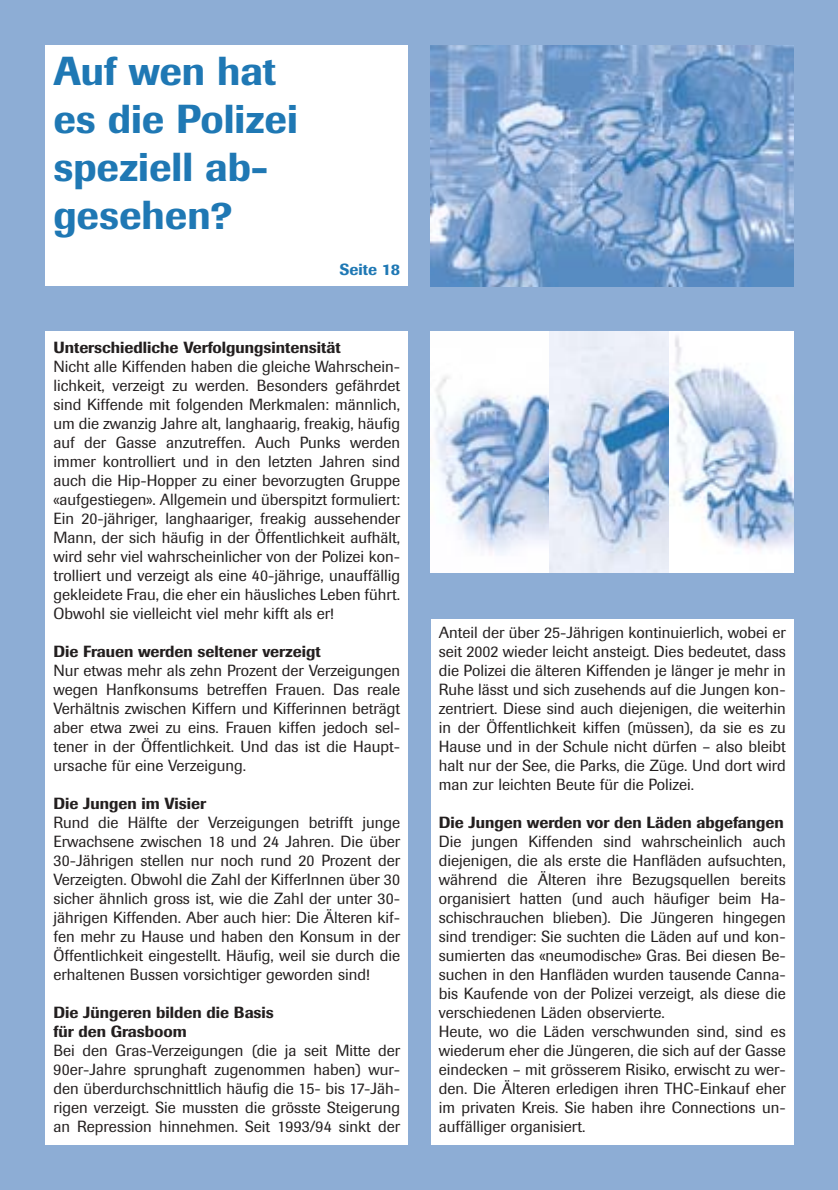
<style>
.page{position:relative;width:838px;height:1190px;background:#8dadd5}
.page>*{position:absolute;margin:0;border:0;box-sizing:border-box;transform-origin:0 0}
.t1{font:500 40px/48px "Imago";color:#1f78b4}
.t2{font:16px/19px "Imago";color:#231f1f;text-align:justify}
.t3{font:500 16px/19px "Imago";color:#231f1f}
.t4{font:500 16px "Imago";color:#1f78b4}
</style>
<div class="page">
<div style="left:45px;top:45px;width:363px;height:241px;background:#fff"></div>
<div style="left:45px;top:332px;width:363px;height:813px;background:#fff"></div>
<div style="left:431px;top:619px;width:363px;height:526px;background:#fff"></div>
<img style="left:431px;top:45px;width:363px;height:241px">
<img style="left:431px;top:332px;width:119px;height:241px">
<img style="left:550px;top:332px;width:119px;height:241px">
<img style="left:669px;top:332px;width:125px;height:241px">
<h1 class="t1" style="left:53px;top:51px;width:246px">Auf wen hat es die Polizei speziell ab&shy;gesehen?</h1>
<p class="t4" style="left:339px;top:264px;width:62px">Seite 18</p>
<p class="t3" style="left:53px;top:340px;width:289px">Unterschiedliche Verfolgungsintensität</p>
<p class="t2" style="left:53px;top:359px;width:348px">Nicht alle Kiffenden haben die gleiche Wahrschein&shy;lichkeit, verzeigt zu werden. Besonders gefährdet sind Kiffende mit folgenden Merkmalen: männlich, um die zwanzig Jahre alt, langhaarig, freakig, häufig auf der Gasse anzutreffen. Auch Punks werden immer kontrolliert und in den letzten Jahren sind auch die Hip-Hopper zu einer bevorzugten Gruppe «aufgestiegen». Allgemein und überspitzt formuliert:<br>Ein 20-jähriger, langhaariger, freakig aussehender Mann, der sich häufig in der Öffentlichkeit aufhält, wird sehr viel wahrscheinlicher von der Polizei kon&shy;trolliert und verzeigt als eine 40-jährige, unauffällig gekleidete Frau, die eher ein häusliches Leben führt.<br>Obwohl sie vielleicht viel mehr kifft als er!</p>
<p class="t3" style="left:53px;top:644px;width:269px">Die Frauen werden seltener verzeigt</p>
<p class="t2" style="left:53px;top:663px;width:348px">Nur etwas mehr als zehn Prozent der Verzeigungen wegen Hanfkonsums betreffen Frauen. Das reale Verhältnis zwischen Kiffern und Kifferinnen beträgt aber etwa zwei zu eins. Frauen kiffen jedoch sel&shy;tener in der Öffentlichkeit. Und das ist die Haupt&shy;ursache für eine Verzeigung.</p>
<p class="t3" style="left:53px;top:796px;width:154px">Die Jungen im Visier</p>
<p class="t2" style="left:53px;top:815px;width:348px">Rund die Hälfte der Verzeigungen betrifft junge Erwachsene zwischen 18 und 24 Jahren. Die über 30-Jährigen stellen nur noch rund 20 Prozent der Verzeigten. Obwohl die Zahl der KifferInnen über 30 sicher ähnlich gross ist, wie die Zahl der unter 30- jährigen Kiffenden. Aber auch hier: Die Älteren kif&shy;fen mehr zu Hause und haben den Konsum in der Öffentlichkeit eingestellt. Häufig, weil sie durch die erhaltenen Bussen vorsichtiger geworden sind!</p>
<p class="t3" style="left:53px;top:1005px;width:222px">Die Jüngeren bilden die Basis für den Grasboom</p>
<p class="t2" style="left:53px;top:1043px;width:348px">Bei den Gras-Verzeigungen (die ja seit Mitte der 90er-Jahre sprunghaft zugenommen haben) wur&shy;den überdurchschnittlich häufig die 15- bis 17-Jäh&shy;rigen verzeigt. Sie mussten die grösste Steigerung an Repression hinnehmen. Seit 1993/94 sinkt der</p>
<p class="t2" style="left:439px;top:625px;width:348px">Anteil der über 25-Jährigen kontinuierlich, wobei er seit 2002 wieder leicht ansteigt. Dies bedeutet, dass die Polizei die älteren Kiffenden je länger je mehr in Ruhe lässt und sich zusehends auf die Jungen kon&shy;zentriert. Diese sind auch diejenigen, die weiterhin in der Öffentlichkeit kiffen (müssen), da sie es zu Hause und in der Schule nicht dürfen – also bleibt halt nur der See, die Parks, die Züge. Und dort wird man zur leichten Beute für die Polizei.</p>
<p class="t3" style="left:439px;top:815px;width:347px">Die Jungen werden vor den Läden abgefangen</p>
<p class="t2" style="left:439px;top:834px;width:348px;text-align:left">Die jungen Kiffenden sind wahrscheinlich auch diejenigen, die als erste die Hanfläden aufsuchten, während die Älteren ihre Bezugsquellen bereits organisiert hatten (und auch häufiger beim Ha&shy;schischrauchen blieben). Die Jüngeren hingegen sind trendiger: Sie suchten die Läden auf und kon&shy;sumierten das «neumodische» Gras. Bei diesen Be&shy;suchen in den Hanfläden wurden tausende Canna&shy;bis Kaufende von der Polizei verzeigt, als diese die verschiedenen Läden observierte.<br>Heute, wo die Läden verschwunden sind, sind es wiederum eher die Jüngeren, die sich auf der Gasse eindecken – mit grösserem Risiko, erwischt zu wer&shy;den. Die Älteren erledigen ihren THC-Einkauf eher im privaten Kreis. Sie haben ihre Connections un&shy;auffälliger organisiert.</p>
</div>
